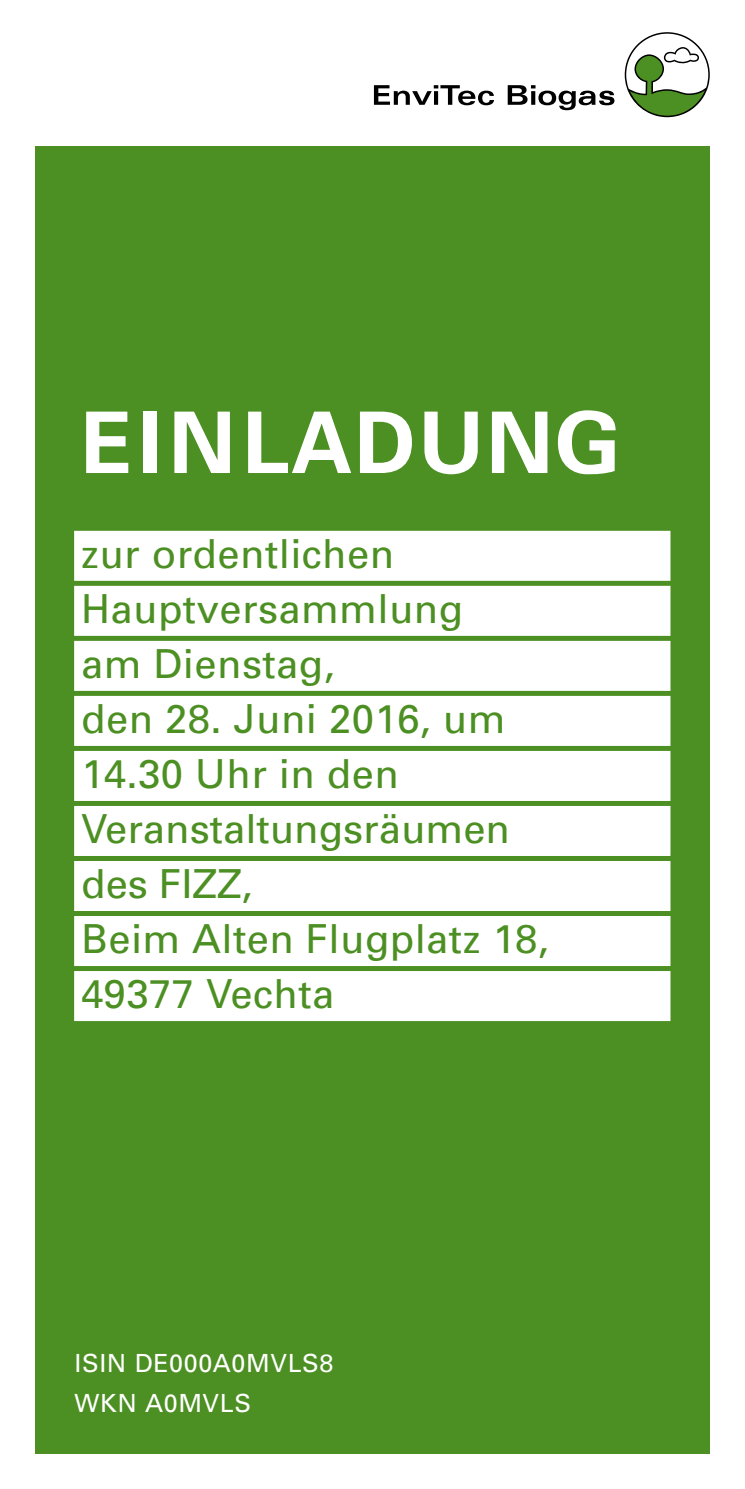
<style>
.page{position:relative;width:745px;height:1489px;background:#fff}
.page>*{position:absolute;margin:0;border:0;box-sizing:border-box;transform-origin:0 0}
.t1{font:700 85px "Univers";letter-spacing:.025em;color:#fff}
.t2{font:40px/55px "Univers";letter-spacing:.01em;color:#4c8f22}
.t3{font:25px/40px "Univers";letter-spacing:.025em;color:#fff}
</style>
<div class="page">
<div style="left:35px;top:146px;width:674px;height:1307px;background:#4c8f22"></div>
<svg style="left:373px;top:85px;width:120px;height:20px"></svg>
<svg style="left:507px;top:85px;width:107px;height:25px"></svg>
<svg style="left:624px;top:32px;width:85px;height:85px"></svg>
<div style="left:74px;top:531px;width:596px;height:50px;background:#fff"></div>
<div style="left:74px;top:586px;width:596px;height:50px;background:#fff"></div>
<div style="left:74px;top:641px;width:596px;height:50px;background:#fff"></div>
<div style="left:74px;top:696px;width:596px;height:50px;background:#fff"></div>
<div style="left:74px;top:751px;width:596px;height:50px;background:#fff"></div>
<div style="left:74px;top:806px;width:596px;height:50px;background:#fff"></div>
<div style="left:74px;top:861px;width:596px;height:50px;background:#fff"></div>
<div style="left:74px;top:916px;width:596px;height:50px;background:#fff"></div>
<div style="left:74px;top:971px;width:596px;height:50px;background:#fff"></div>
<h1 class="t1" style="left:81px;top:391px;width:540px">EINLADUNG</h1>
<p class="t2" style="left:81px;top:527px;width:469px">zur ordentlichen<br>Hauptversammlung<br>am Dienstag,<br>den 28. Juni 2016, um<br>14.30 Uhr in den<br>Veranstaltungsräumen des FIZZ,<br>Beim Alten Flugplatz 18,<br>49377 Vechta</p>
<p class="t3" style="left:74px;top:1343px;width:260px">ISIN DE000A0MVLS8<br>WKN A0MVLS</p>
</div>
